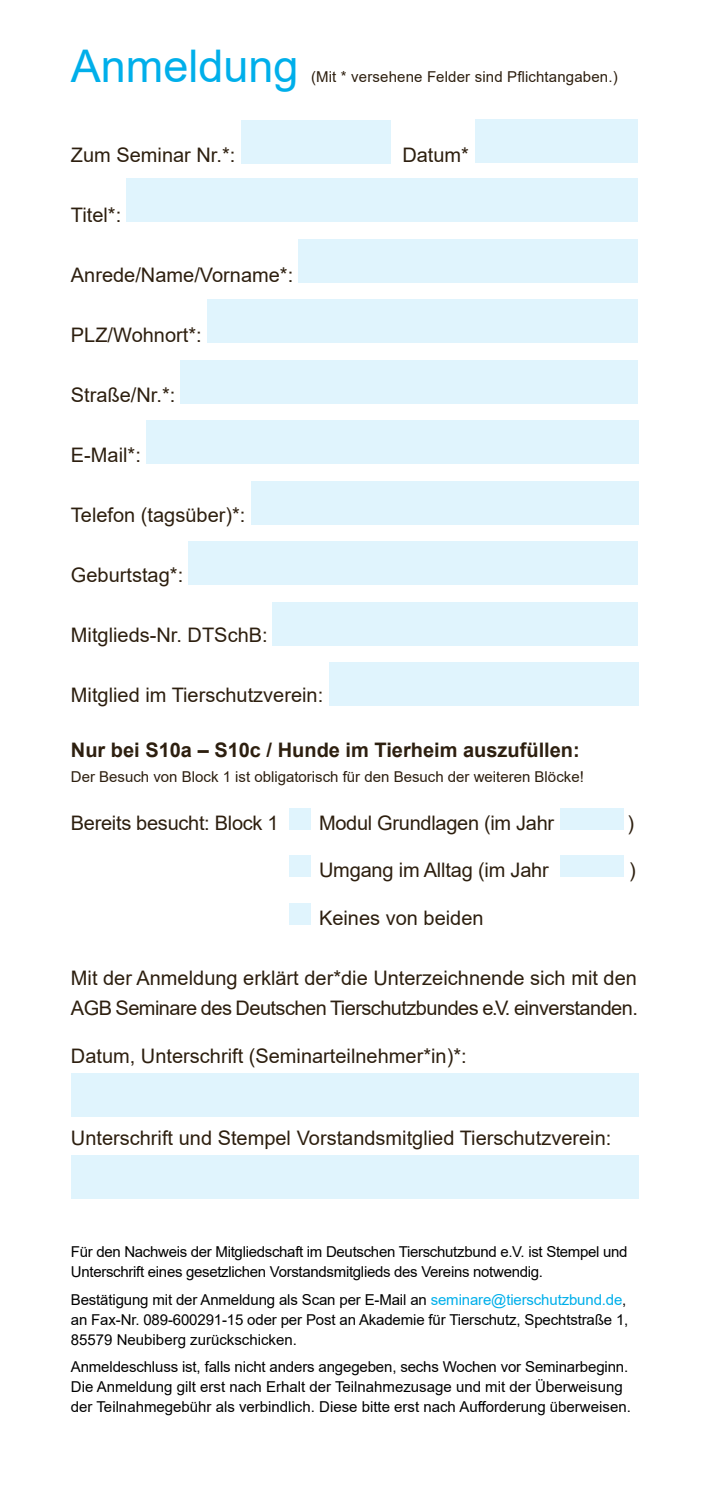
<style>
.page{position:relative;width:709px;height:1489px;background:#fff}
.page>*{position:absolute;margin:0;border:0;box-sizing:border-box;transform-origin:0 0}
.t1{font:45px "Arial";color:#00afea}
.t2{font:20px "Arial";color:#2d1f0f}
.t3{font:20px/30px "Arial";letter-spacing:-.03em;color:#2d1f0f}
.t4{font:700 20px "Arial";color:#2d1f0f}
.t5{font:15px/20px "Arial";letter-spacing:-.01em;color:#000}
.t6{font:15px "Arial";color:#2d1f0f}
.s1{color:#00afea}
</style>
<div class="page">
<div style="left:241px;top:120px;width:149px;height:44px;background:#e0f4fd"></div>
<div style="left:127px;top:179px;width:511px;height:43px;background:#e0f4fd"></div>
<div style="left:298px;top:239px;width:340px;height:43px;background:#e0f4fd"></div>
<div style="left:207px;top:300px;width:431px;height:43px;background:#e0f4fd"></div>
<div style="left:181px;top:360px;width:457px;height:43px;background:#e0f4fd"></div>
<div style="left:146px;top:420px;width:492px;height:44px;background:#e0f4fd"></div>
<div style="left:251px;top:481px;width:387px;height:43px;background:#e0f4fd"></div>
<div style="left:189px;top:541px;width:449px;height:44px;background:#e0f4fd"></div>
<div style="left:272px;top:602px;width:366px;height:43px;background:#e0f4fd"></div>
<div style="left:329px;top:662px;width:309px;height:44px;background:#e0f4fd"></div>
<div style="left:560px;top:808px;width:64px;height:22px;background:#e0f4fd"></div>
<div style="left:71px;top:1073px;width:567px;height:43px;background:#e0f4fd"></div>
<div style="left:475px;top:119px;width:163px;height:43px;background:#e0f4fd"></div>
<div style="left:289px;top:808px;width:22px;height:22px;background:#e0f4fd"></div>
<div style="left:560px;top:855px;width:64px;height:22px;background:#e0f4fd"></div>
<div style="left:289px;top:855px;width:22px;height:22px;background:#e0f4fd"></div>
<div style="left:289px;top:902px;width:22px;height:22px;background:#e0f4fd"></div>
<div style="left:71px;top:1154px;width:567px;height:44px;background:#e0f4fd"></div>
<h1 class="t1" style="left:71px;top:35px;width:229px">Anmeldung</h1>
<p class="t6" style="left:311px;top:66px;width:308px">(Mit * versehene Felder sind Pflichtangaben.)</p>
<h2 class="t2" style="left:71px;top:141px;width:166px">Zum Seminar Nr.*:</h2>
<h2 class="t2" style="left:402px;top:141px;width:68px">Datum*</h2>
<h2 class="t2" style="left:71px;top:201px;width:52px">Titel*:</h2>
<h2 class="t2" style="left:71px;top:261px;width:224px">Anrede/Name/Vorname*:</h2>
<h2 class="t2" style="left:71px;top:321px;width:132px">PLZ/Wohnort*:</h2>
<h2 class="t2" style="left:71px;top:381px;width:106px">Straße/Nr.*:</h2>
<h2 class="t2" style="left:71px;top:441px;width:72px">E-Mail*:</h2>
<h2 class="t2" style="left:71px;top:501px;width:176px">Telefon (tagsüber)*:</h2>
<h2 class="t2" style="left:71px;top:561px;width:114px">Geburtstag*:</h2>
<h2 class="t2" style="left:71px;top:621px;width:198px">Mitglieds-Nr. DTSchB:</h2>
<h2 class="t2" style="left:71px;top:681px;width:254px">Mitglied im Tierschutzverein:</h2>
<h2 class="t4" style="left:71px;top:736px;width:510px">Nur bei S10a – S10c / Hunde im Tierheim auszufüllen:</h2>
<p class="t6" style="left:71px;top:766px;width:514px">Der Besuch von Block 1 ist obligatorisch für den Besuch der weiteren Blöcke!</p>
<h2 class="t2" style="left:71px;top:809px;width:209px">Bereits besucht: Block 1</h2>
<h2 class="t2" style="left:319px;top:809px;width:237px">Modul Grundlagen (im Jahr</h2>
<h2 class="t2" style="left:627px;top:809px;width:8px">)</h2>
<h2 class="t2" style="left:319px;top:856px;width:231px">Umgang im Alltag (im Jahr</h2>
<h2 class="t2" style="left:629px;top:856px;width:8px">)</h2>
<h2 class="t2" style="left:319px;top:904px;width:166px">Keines von beiden</h2>
<h2 class="t3" style="left:71px;top:962px;width:568px">Mit der Anmeldung erklärt der*die Unterzeichnende sich mit den<br>AGB Seminare des Deutschen Tierschutzbundes e.V. einverstanden.</h2>
<h2 class="t2" style="left:71px;top:1041px;width:397px">Datum, Unterschrift (Seminarteilnehmer*in)*:</h2>
<h2 class="t2" style="left:71px;top:1124px;width:542px">Unterschrift und Stempel Vorstandsmitglied Tierschutzverein:</h2>
<p class="t5" style="left:71px;top:1241px;width:558px">Für den Nachweis der Mitgliedschaft im Deutschen Tierschutzbund e.V. ist Stempel und<br>Unterschrift eines gesetzlichen Vorstandsmitglieds des Vereins notwendig.</p>
<p class="t5" style="left:71px;top:1288px;width:559px">Bestätigung mit der Anmeldung als Scan per E-Mail an <span class="s1">seminare@tierschutzbund.de</span>, an Fax-Nr. 089-600291-15 oder per Post an Akademie für Tierschutz, Spechtstraße 1,<br>85579 Neubiberg zurückschicken.</p>
<p class="t5" style="left:71px;top:1356px;width:561px">Anmeldeschluss ist, falls nicht anders angegeben, sechs Wochen vor Seminarbeginn.<br>Die Anmeldung gilt erst nach Erhalt der Teilnahmezusage und mit der Überweisung der Teilnahmegebühr als verbindlich. Diese bitte erst nach Aufforderung überweisen.</p>
</div>
